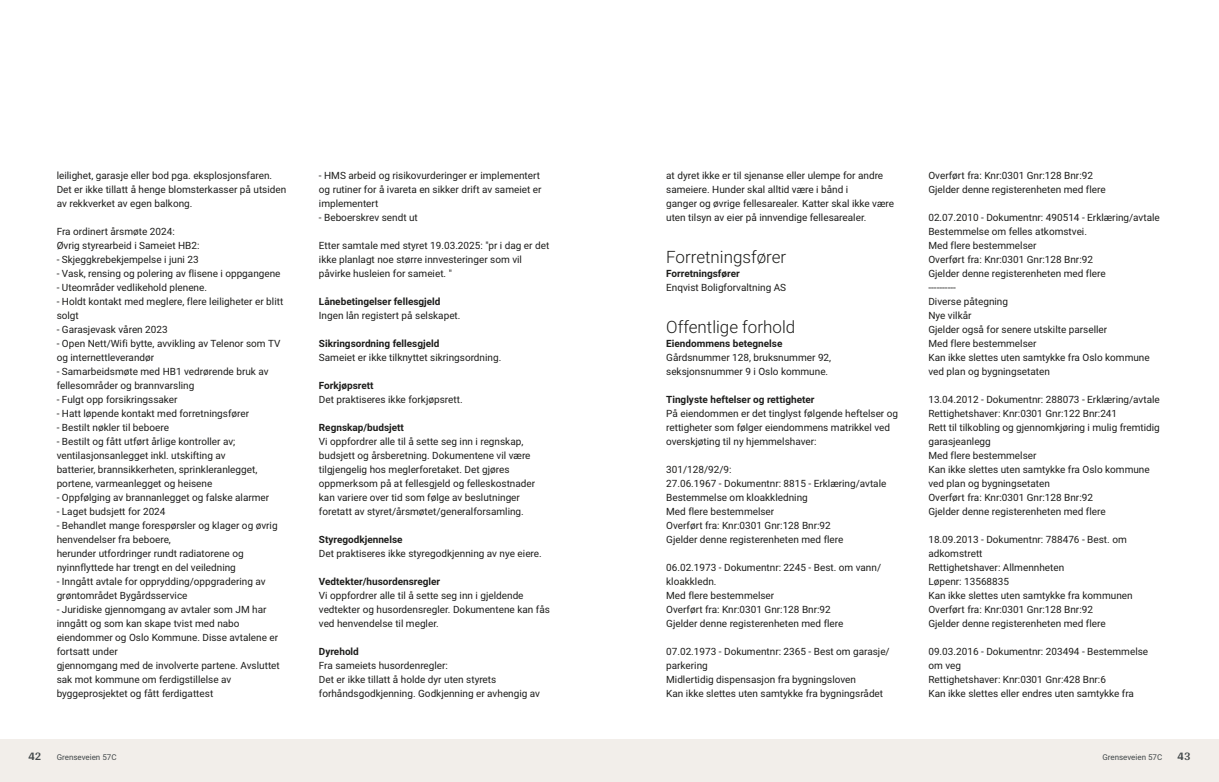
<style>
.page{position:relative;width:1219px;height:782px;background:#fff}
.page>*{position:absolute;margin:0;border:0;box-sizing:border-box;transform-origin:0 0}
.t1{font:300 17px "Roboto Vitec";color:#1d1d1b}
.t2{font:700 12px "Arya";color:#414749}
.t3{font:10px/14px "Roboto Vitec";color:#1d1d1b}
.t4{font:700 10px "Roboto Vitec";color:#1d1d1b}
.t5{font:8px "Roboto Vitec";color:#414749}
</style>
<div class="page">
<div style="left:0;top:739px;width:612px;height:42px;background:#f2eeea"></div>
<div style="left:607px;top:739px;width:612px;height:42px;background:#f2eeea"></div>
<p class="t3" style="left:57px;top:167px;width:231px">leilighet, garasje eller bod pga. eksplosjonsfaren.<br>Det er ikke tillatt å henge blomsterkasser på utsiden av rekkverket av egen balkong.</p>
<p class="t3" style="left:57px;top:223px;width:228px">Fra ordinert årsmøte 2024:<br>Øvrig styrearbeid i Sameiet HB2:<br>‑ Skjeggkrebekjempelse i juni 23<br>‑ Vask, rensing og polering av flisene i oppgangene ‑ Uteområder vedlikehold plenene.<br>‑ Holdt kontakt med meglere, flere leiligheter er blitt solgt<br>‑ Garasjevask våren 2023<br>‑ Open Nett/ Wifi bytte, avvikling av Telenor som TV og internettleverandør<br>‑ Samarbeidsmøte med HB1 vedrørende bruk av fellesområder og brannvarsling<br>‑ Fulgt opp forsikringssaker<br>‑ Hatt løpende kontakt med forretningsfører<br>‑ Bestilt nøkler til beboere<br>‑ Bestilt og fått utført årlige kontroller av; ventilasjonsanlegget inkl. utskifting av<br>batterier, brannsikkerheten, sprinkleranlegget, portene, varmeanlegget og heisene<br>‑ Oppfølging av brannanlegget og falske alarmer<br>‑ Laget budsjett for 2024<br>‑ Behandlet mange forespørsler og klager og øvrig henvendelser fra beboere,<br>herunder utfordringer rundt radiatorene og nyinnflyttede har trengt en del veiledning<br>‑ Inngått avtale for opprydding/ oppgradering av grøntområdet Bygårdsservice<br>‑ Juridiske gjennomgang av avtaler som JM har inngått og som kan skape tvist med nabo eiendommer og Oslo Kommune. Disse avtalene er fortsatt under<br>gjennomgang med de involverte partene. Avsluttet sak mot kommune om ferdigstillelse av byggeprosjektet og fått ferdigattest</p>
<p class="t2" style="left:28px;top:749px;width:15px">42</p>
<p class="t5" style="left:57px;top:751px;width:61px">Grenseveien 57C</p>
<p class="t3" style="left:319px;top:167px;width:224px">‑ HMS arbeid og risikovurderinger er implementert og rutiner for å ivareta en sikker drift av sameiet er implementert<br>‑ Beboerskrev sendt ut</p>
<p class="t3" style="left:319px;top:237px;width:232px">Etter samtale med styret 19.03.2025: "pr i dag er det ikke planlagt noe større innvesteringer som vil påvirke husleien for sameiet. "</p>
<p class="t4" style="left:319px;top:294px;width:123px">Lånebetingelser fellesgjeld</p>
<p class="t3" style="left:319px;top:307px;width:143px">Ingen lån registert på selskapet.</p>
<p class="t4" style="left:319px;top:336px;width:122px">Sikringsordning fellesgjeld</p>
<p class="t3" style="left:319px;top:349px;width:184px">Sameiet er ikke tilknyttet sikringsordning.</p>
<p class="t4" style="left:319px;top:378px;width:56px">Forkjøpsrett</p>
<p class="t3" style="left:319px;top:391px;width:145px">Det praktiseres ikke forkjøpsrett.</p>
<p class="t4" style="left:319px;top:420px;width:87px">Regnskap/ budsjett</p>
<p class="t3" style="left:319px;top:433px;width:218px">Vi oppfordrer alle til å sette seg inn i regnskap, budsjett og årsberetning. Dokumentene vil være tilgjengelig hos meglerforetaket. Det gjøres oppmerksom på at fellesgjeld og felleskostnader kan variere over tid som følge av beslutninger foretatt av styret/ årsmøtet/ generalforsamling.</p>
<p class="t4" style="left:319px;top:532px;width:85px">Styregodkjennelse</p>
<p class="t3" style="left:319px;top:545px;width:224px">Det praktiseres ikke styregodkjenning av nye eiere.</p>
<p class="t4" style="left:319px;top:574px;width:123px">Vedtekter/ husordensregler</p>
<p class="t3" style="left:319px;top:587px;width:233px">Vi oppfordrer alle til å sette seg inn i gjeldende vedtekter og husordensregler. Dokumentene kan fås ved henvendelse til megler.</p>
<p class="t4" style="left:319px;top:644px;width:42px">Dyrehold</p>
<p class="t3" style="left:319px;top:657px;width:223px">Fra sameiets husordenregler:<br>Det er ikke tillatt å holde dyr uten styrets forhåndsgodkjenning. Godkjenning er avhengig av</p>
<p class="t3" style="left:666px;top:167px;width:229px">at dyret ikke er til sjenanse eller ulempe for andre sameiere. Hunder skal alltid være i bånd i<br>ganger og øvrige fellesarealer. Katter skal ikke være uten tilsyn av eier på innvendige fellesarealer.</p>
<h1 class="t1" style="left:666px;top:244px;width:122px">Forretningsfører</h1>
<p class="t4" style="left:666px;top:266px;width:75px">Forretningsfører</p>
<p class="t3" style="left:666px;top:279px;width:122px">Enqvist Boligforvaltning AS</p>
<h1 class="t1" style="left:666px;top:314px;width:131px">Offentlige forhold</h1>
<p class="t4" style="left:666px;top:336px;width:118px">Eiendommens betegnelse</p>
<p class="t3" style="left:666px;top:349px;width:166px">Gårdsnummer 128, bruksnummer 92, seksjonsnummer 9 i Oslo kommune.</p>
<p class="t4" style="left:666px;top:392px;width:150px">Tinglyste heftelser og rettigheter</p>
<p class="t3" style="left:666px;top:405px;width:233px">På eiendommen er det tinglyst følgende heftelser og rettigheter som følger eiendommens matrikkel ved overskjøting til ny hjemmelshaver:</p>
<p class="t3" style="left:666px;top:461px;width:222px">301/ 128/ 92/ 9:<br>27.06.1967 ‑ Dokumentnr: 8815 ‑ Erklæring/ avtale Bestemmelse om kloakkledning<br>Med flere bestemmelser<br>Overført fra: Knr:0301 Gnr:128 Bnr:92<br>Gjelder denne registerenheten med flere</p>
<p class="t3" style="left:666px;top:559px;width:216px">06.02.1973 ‑ Dokumentnr: 2245 ‑ Best. om vann/ kloakkledn.<br>Med flere bestemmelser<br>Overført fra: Knr:0301 Gnr:128 Bnr:92<br>Gjelder denne registerenheten med flere</p>
<p class="t3" style="left:666px;top:643px;width:225px">07.02.1973 ‑ Dokumentnr: 2365 ‑ Best om garasje/ parkering<br>Midlertidig dispensasjon fra bygningsloven<br>Kan ikke slettes uten samtykke fra bygningsrådet</p>
<p class="t3" style="left:928px;top:167px;width:179px">Overført fra: Knr:0301 Gnr:128 Bnr:92<br>Gjelder denne registerenheten med flere</p>
<p class="t3" style="left:928px;top:209px;width:233px">02.07.2010 ‑ Dokumentnr: 490514 ‑ Erklæring/ avtale<br>Bestemmelse om felles atkomstvei.<br>Med flere bestemmelser<br>Overført fra: Knr:0301 Gnr:128 Bnr:92<br>Gjelder denne registerenheten med flere<br>‑‑‑‑‑‑‑‑‑‑<br>Diverse påtegning<br>Nye vilkår<br>Gjelder også for senere utskilte parseller<br>Med flere bestemmelser<br>Kan ikke slettes uten samtykke fra Oslo kommune ved plan og bygningsetaten</p>
<p class="t3" style="left:928px;top:391px;width:233px">13.04.2012 ‑ Dokumentnr: 288073 ‑ Erklæring/ avtale Rettighetshaver: Knr:0301 Gnr:122 Bnr:241<br>Rett til tilkobling og gjennomkjøring i mulig fremtidig garasjeanlegg<br>Med flere bestemmelser<br>Kan ikke slettes uten samtykke fra Oslo kommune ved plan og bygningsetaten<br>Overført fra: Knr:0301 Gnr:128 Bnr:92<br>Gjelder denne registerenheten med flere</p>
<p class="t3" style="left:928px;top:531px;width:206px">18.09.2013 ‑ Dokumentnr: 788476 ‑ Best. om adkomstrett<br>Rettighetshaver: Allmennheten<br>Løpenr: 13568835<br>Kan ikke slettes uten samtykke fra kommunen<br>Overført fra: Knr:0301 Gnr:128 Bnr:92<br>Gjelder denne registerenheten med flere</p>
<p class="t3" style="left:928px;top:643px;width:221px">09.03.2016 ‑ Dokumentnr: 203494 ‑ Bestemmelse om veg<br>Rettighetshaver: Knr:0301 Gnr:428 Bnr:6<br>Kan ikke slettes eller endres uten samtykke fra</p>
<p class="t5" style="left:1102px;top:751px;width:61px">Grenseveien 57C</p>
<p class="t2" style="left:1177px;top:749px;width:15px">43</p>
</div>
